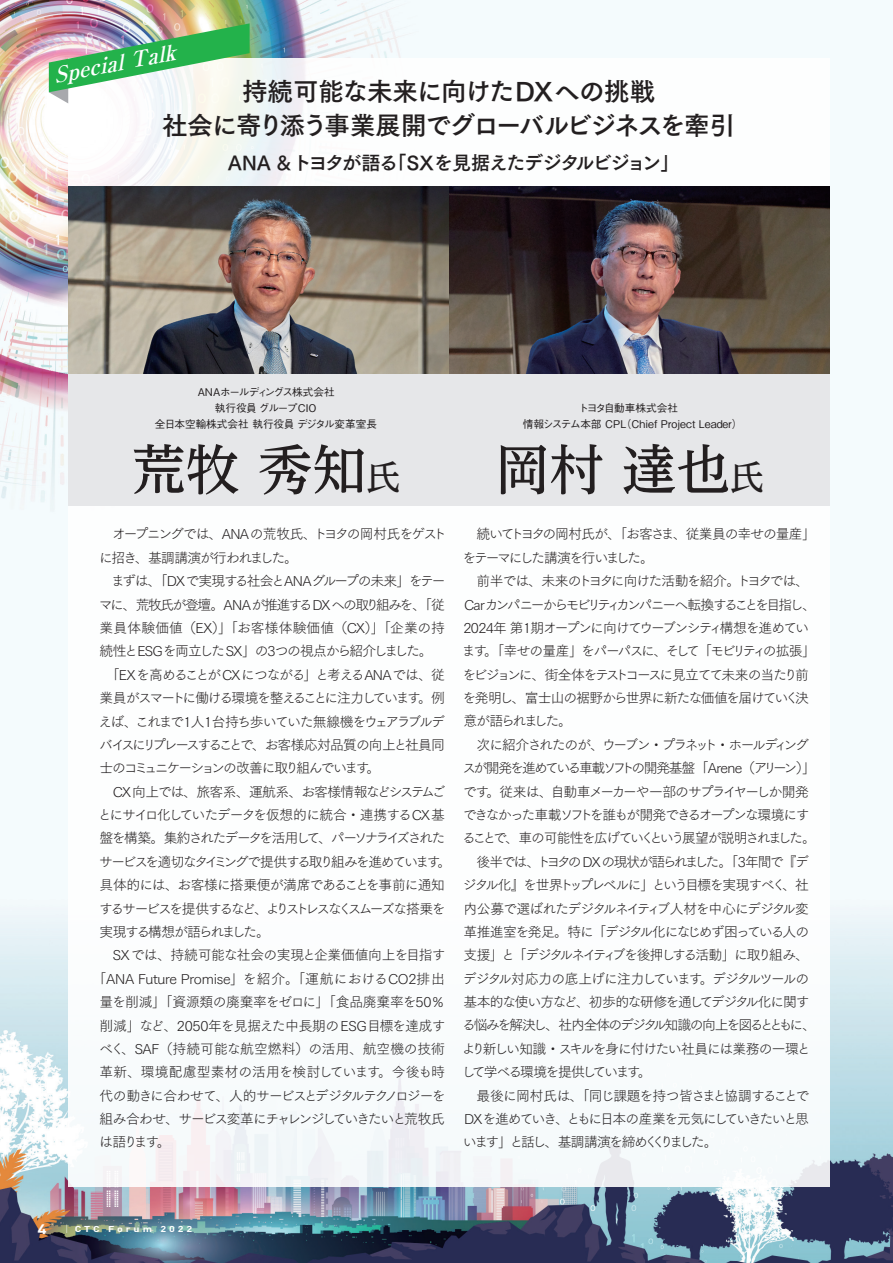
<style>
.page{position:relative;width:893px;height:1263px;background:#fff}
.page>*{position:absolute;margin:0;border:0;box-sizing:border-box;transform-origin:0 0}
.t1{font:500 54.15px "UD Reimin Pro";color:#231f20}
.t2{font:25.5px/34px "Tsuku Go Pro B";letter-spacing:-.04em;color:#231f20;text-align:center}
.t3{font:italic 700 21.3px "Ryumin Pro";color:#fff}
.t4{font:19.2px "Tsuku Go Pro B";letter-spacing:-.06em;color:#231f20}
.t5{font:13.8px/23.4px "Tsuku Go Pro L";letter-spacing:-.1em;color:#231f20}
.t6{font:13.8px "Tsuku Go Pro L";letter-spacing:-.02em;color:#231f20}
.t7{font:13.8px "Tsuku Go Pro L";letter-spacing:-.065em;color:#231f20}
.t8{font:13.8px "Tsuku Go Pro L";letter-spacing:-.075em;color:#231f20}
.t9{font:13.8px "Tsuku Go Pro L";letter-spacing:-.145em;color:#231f20}
.t10{font:13.8px "Tsuku Go Pro L";letter-spacing:-.155em;color:#231f20}
.t11{font:13.8px "Tsuku Go Pro L";letter-spacing:-.18em;color:#231f20}
.t12{font:13.8px "Tsuku Go Pro L";letter-spacing:.01em;color:#231f20}
.t13{font:13.8px "Tsuku Go Pro L";letter-spacing:-.07em;color:#231f20}
.t14{font:13.8px "Tsuku Go Pro L";letter-spacing:-.135em;color:#231f20}
.t15{font:13.8px "Tsuku Go Pro L";letter-spacing:-.16em;color:#231f20}
.t16{font:13.8px "Tsuku Go Pro L";letter-spacing:-.03em;color:#231f20}
.t17{font:13.8px "Tsuku Go Pro L";letter-spacing:-.12em;color:#231f20}
.t18{font:13.8px "Tsuku Go Pro L";color:#231f20}
.t19{font:13.8px "Tsuku Go Pro L";letter-spacing:-.005em;color:#231f20}
.t20{font:13.8px "Tsuku Go Pro L";letter-spacing:-.15em;color:#231f20}
.t21{font:500 10.65px/15.9px "Gothic BBB Pro";color:#231f20;text-align:center}
.t22{font:700 8.55px "DIN";letter-spacing:.28em;color:#fff;scale:1.25 1}
.s1{font-size:34.05px}
.s2{font-size:13.65px}
.s3{font-family:"Gothic BBB Pro";font-weight:500}
</style>
<div class="page">
<img style="left:0;top:0;width:893px;height:1263px">
<div style="left:68px;top:59px;width:761px;height:1128px;background:#fff"></div>
<div style="left:68px;top:281px;width:761px;height:225px;background:#e6e7e9"></div>
<img style="left:449px;top:186px;width:380px;height:187px">
<img style="left:49px;top:23px;width:201px;height:80px">
<img style="left:68px;top:186px;width:381px;height:187px">
<h3 class="t3" style="left:51px;top:59px;width:125px;rotate:-11deg">Special Talk</h3>
<h2 class="t2" style="left:162px;top:71px;width:575px">持続可能な未来に向けたDXへの挑戦<br>社会に寄り添う事業展開でグローバルビジネスを牽引</h2>
<h3 class="t4" style="left:228px;top:146px;width:453px">ANA &amp; トヨタが語る「SXを見据えたデジタルビジョン」</h3>
<p class="t21" style="left:155px;top:383px;width:224px">ANAホールディングス株式会社<br>執行役員 グループCIO<br>全日本空輸株式会社 執行役員 デジタル変革室長</p>
<p class="t21" style="left:523px;top:399px;width:221px;text-align:left;text-indent:55px">トヨタ自動車株式会社<br>情報システム本部 CPL（Chief Project Leader）</p>
<h1 class="t1" style="left:131px;top:425px;width:270px">荒牧 秀知<span class="s1">氏</span></h1>
<h1 class="t1" style="left:495px;top:425px;width:270px">岡村 達也<span class="s1">氏</span></h1>
<p class="t5" style="left:100px;top:521px;width:349px">　オープニングでは、ANAの荒牧氏、トヨタの岡村氏をゲスト</p>
<p class="t5" style="left:99px;top:544px;width:200px">に招き、基調講演が行われました。</p>
<p class="t5" style="left:100px;top:568px;width:348px">　まずは、「DXで実現する社会とANAグループの未来」をテー</p>
<p class="t5" style="left:99px;top:591px;width:348px">マに、荒牧氏が登壇。ANAが推進するDXへの取り組みを、「従</p>
<p class="t12" style="left:100px;top:616px;width:347px">業員体験価値（EX）」「お客様体験価値（CX）」「企業の持</p>
<p class="t13" style="left:100px;top:640px;width:335px">続性とESGを両立したSX」の3つの視点から紹介しました。</p>
<p class="t7" style="left:100px;top:663px;width:347px">　「EXを高めることがCXにつながる」と考えるANAでは、従</p>
<p class="t14" style="left:100px;top:687px;width:347px">業員がスマートに働ける環境を整えることに注力しています。例</p>
<p class="t5" style="left:99px;top:708px;width:348px">えば、これまで1人1台持ち歩いていた無線機をウェアラブルデ</p>
<p class="t15" style="left:99px;top:733px;width:347px">バイスにリプレースすることで、お客様応対品質の向上と社員同</p>
<p class="t20" style="left:100px;top:757px;width:282px">士のコミュニケーションの改善に取り組んでいます。</p>
<p class="t8" style="left:100px;top:780px;width:347px">　CX向上では、旅客系、運航系、お客様情報などシステムご</p>
<p class="t8" style="left:98px;top:803px;width:349px">とにサイロ化していたデータを仮想的に統合・連携するCX基</p>
<p class="t9" style="left:100px;top:827px;width:347px">盤を構築。集約されたデータを活用して、パーソナライズされた</p>
<p class="t10" style="left:99px;top:850px;width:354px">サービスを適切なタイミングで提供する取り組みを進めています。</p>
<p class="t7" style="left:100px;top:874px;width:347px">具体的には、お客様に搭乗便が満席であることを事前に通知</p>
<p class="t11" style="left:99px;top:897px;width:348px">するサービスを提供するなど、よりストレスなくスムーズな搭乗を</p>
<p class="t9" style="left:100px;top:920px;width:172px">実現する構想が語られました。</p>
<p class="t6" style="left:100px;top:944px;width:348px">　SXでは、持続可能な社会の実現と企業価値向上を目指す</p>
<p class="t6" style="left:93px;top:967px;width:354px">「ANA Future Promise」を紹介。「運航におけるCO2排出</p>
<p class="t16" style="left:100px;top:991px;width:347px">量を削減」「資源類の廃棄率をゼロに」「食品廃棄率を50％</p>
<p class="t6" style="left:100px;top:1014px;width:348px">削減」など、2050年を見据えた中長期のESG目標を達成す</p>
<p class="t18" style="left:99px;top:1037px;width:348px">べく、SAF（持続可能な航空燃料）の活用、航空機の技術</p>
<p class="t19" style="left:100px;top:1061px;width:347px">革新、環境配慮型素材の活用を検討しています。今後も時</p>
<p class="t5" style="left:100px;top:1082px;width:348px">代の動きに合わせて、人的サービスとデジタルテクノロジーを</p>
<p class="t17" style="left:100px;top:1107px;width:347px">組み合わせ、サービス変革にチャレンジしていきたいと荒牧氏</p>
<p class="t5" style="left:99px;top:1129px;width:73px">は語ります。</p>
<p class="t5" style="left:462px;top:521px;width:356px;text-indent:15px">続いてトヨタの岡村氏が、「お客さま、従業員の幸せの量産」をテーマにした講演を行いました。<br>　前半では、未来のトヨタに向けた活動を紹介。トヨタでは、<br>Carカンパニーからモビリティカンパニーへ転換することを目指し、<br>2024年 第1期オープンに向けてウーブンシティ構想を進めています。「幸せの量産」をパーパスに、そして「モビリティの拡張」をビジョンに、街全体をテストコースに見立てて未来の当たり前を発明し、富士山の裾野から世界に新たな価値を届けていく決意が語られました。<br>　次に紹介されたのが、ウーブン・プラネット・ホールディングスが開発を進めている車載ソフトの開発基盤「Arene（アリーン）」です。従来は、自動車メーカーや一部のサプライヤーしか開発できなかった車載ソフトを誰もが開発できるオープンな環境にすることで、車の可能性を広げていくという展望が説明されました。　後半では、トヨタの DX の現状が語られました。「3年間で『デジタル化』を世界トップレベルに」という目標を実現すべく、社内公募で選ばれたデジタルネイティブ人材を中心にデジタル変革推進室を発足。特に「デジタル化になじめず困っている人の支援」と「デジタルネイティブを後押しする活動」に取り組み、デジタル対応力の底上げに注力しています。デジタルツールの基本的な使い方など、初歩的な研修を通してデジタル化に関する悩みを解決し、社内全体のデジタル知識の向上を図るとともに、より新しい知識・スキルを身に付けたい社員には業務の一環として学べる環境を提供しています。<br>　最後に岡村氏は、「同じ課題を持つ皆さまと協調することで<br>DXを進めていき、ともに日本の産業を元気にしていきたいと思います」と話し、基調講演を締めくくりました。</p>
<p class="t22" style="left:38px;top:1223px;width:125px"><span class="s2">4</span> <span class="s3">│</span>CTC Forum 2022</p>
</div>
